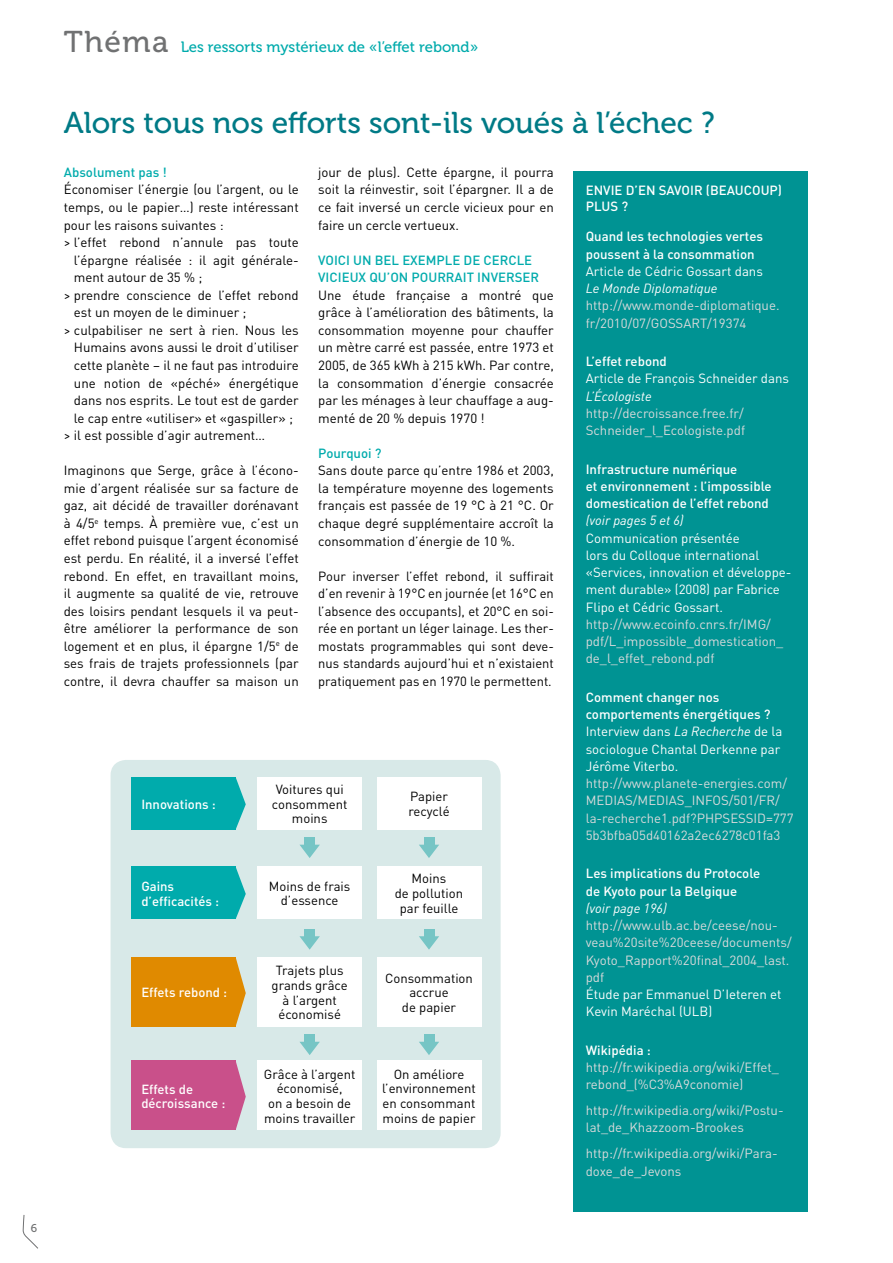
<style>
.page{position:relative;width:893px;height:1263px;background:#fff}
.page>*{position:absolute;margin:0;border:0;box-sizing:border-box;transform-origin:0 0}
.t1{font:30px "Museo 500";color:#007a86}
.t2{font:15px "Museo 500";color:#00abac}
.t3{font:13.2px/17.5px "DIN";color:#000;text-align:justify}
.t4{font:13.2px/17.2px "DIN";color:#d9dadb}
.t5{font:13.2px/17.2px "DIN";color:#fff}
.t6{font:500 13.2px/17.2px "DIN";color:#fff}
.t7{font:500 13.2px/17.5px "DIN";color:#00abac}
.t8{font:italic 13.2px "DIN";color:#fff}
.t9{font:13.05px/14.7px "DIN";color:#000;text-align:center}
.t10{font:500 13.05px/14.7px "DIN";color:#fff}
.t11{font:11.25px "Museo 500";color:#707172}
.s1{font-size:30px;color:#707172}
.s2{font-weight:500}
.s3{font-style:italic}
</style>
<div class="page">
<svg style="left:22px;top:1215px;width:16px;height:34px"></svg>
<div style="left:573px;top:171px;width:235px;height:1041px;background:#009393"></div>
<div style="left:111px;top:760px;width:390px;height:388px;background:#d8e9e8;border-radius:15px"></div>
<svg style="left:300px;top:845px;width:20px;height:13px"></svg>
<div style="left:305px;top:837px;width:10px;height:10px;background:#76c5c5"></div>
<svg style="left:419px;top:845px;width:20px;height:13px"></svg>
<div style="left:424px;top:837px;width:10px;height:10px;background:#76c5c5"></div>
<svg style="left:299px;top:936px;width:21px;height:14px"></svg>
<div style="left:305px;top:929px;width:10px;height:9px;background:#76c5c5"></div>
<svg style="left:419px;top:936px;width:20px;height:14px"></svg>
<div style="left:424px;top:929px;width:10px;height:9px;background:#76c5c5"></div>
<svg style="left:300px;top:1042px;width:20px;height:13px"></svg>
<div style="left:305px;top:1034px;width:10px;height:10px;background:#76c5c5"></div>
<svg style="left:419px;top:1042px;width:20px;height:13px"></svg>
<div style="left:424px;top:1034px;width:10px;height:10px;background:#76c5c5"></div>
<div style="left:257px;top:1061px;width:105px;height:69px;background:#fff"></div>
<div style="left:377px;top:1061px;width:104px;height:69px;background:#fff"></div>
<div style="left:131px;top:1061px;width:105px;height:69px;background:#c9508a"></div>
<svg style="left:236px;top:1062px;width:10px;height:67px"></svg>
<div style="left:377px;top:866px;width:104px;height:53px;background:#fff"></div>
<div style="left:131px;top:866px;width:105px;height:53px;background:#00abac"></div>
<svg style="left:236px;top:868px;width:10px;height:50px"></svg>
<div style="left:257px;top:866px;width:105px;height:53px;background:#fff"></div>
<div style="left:377px;top:957px;width:104px;height:70px;background:#fff"></div>
<div style="left:131px;top:957px;width:105px;height:70px;background:#e08a00"></div>
<svg style="left:236px;top:958px;width:10px;height:67px"></svg>
<div style="left:257px;top:957px;width:105px;height:70px;background:#fff"></div>
<div style="left:377px;top:777px;width:104px;height:52px;background:#fff"></div>
<div style="left:131px;top:777px;width:105px;height:52px;background:#00abac"></div>
<svg style="left:236px;top:778px;width:10px;height:51px"></svg>
<div style="left:257px;top:777px;width:105px;height:52px;background:#fff"></div>
<p class="t11" style="left:31px;top:1222px;width:8px">6</p>
<p class="t2" style="left:64px;top:39px;width:416px"><span class="s1">Théma</span> Les ressorts mystérieux de «l’effet rebond»</p>
<h1 class="t1" style="left:64px;top:106px;width:652px">Alors tous nos efforts sont-ils voués à l’échec ?</h1>
<p class="t3" style="left:318px;top:163px;width:237px">jour de plus). Cette épargne, il pourra soit la réinvestir, soit l’épargner. Il a de ce fait inversé un cercle vicieux pour en faire un cercle vertueux.</p>
<p class="t7" style="left:318px;top:251px;width:118px">Voici un bel exempl</p>
<p class="t7" style="left:64px;top:163px;width:105px">Absolument pas !</p>
<p class="t3" style="left:64px;top:181px;width:236px">Économiser l’énergie (ou l’argent, ou le</p>
<p class="t3" style="left:64px;top:198px;width:236px">temps, ou le papier…) reste intéressant</p>
<p class="t3" style="left:64px;top:216px;width:161px">pour les raisons suivantes :</p>
<p class="t3" style="left:64px;top:233px;width:236px">&gt; l’effet rebond n’annule pas toute</p>
<p class="t3" style="left:74px;top:251px;width:226px">l’épargne réalisée : il agit générale-</p>
<p class="t3" style="left:74px;top:268px;width:130px">ment autour de 35 % ;</p>
<p class="t3" style="left:64px;top:286px;width:236px">&gt; prendre conscience de l’effet rebond</p>
<p class="t3" style="left:74px;top:304px;width:174px">est un moyen de le diminuer ;</p>
<p class="t3" style="left:64px;top:321px;width:236px">&gt; culpabiliser ne sert à rien. Nous les</p>
<p class="t3" style="left:74px;top:339px;width:226px">Humains avons aussi le droit d’utiliser</p>
<p class="t3" style="left:74px;top:356px;width:226px">cette planète – il ne faut pas introduire</p>
<p class="t3" style="left:74px;top:374px;width:226px">une notion de «péché» énergétique</p>
<p class="t3" style="left:74px;top:391px;width:226px">dans nos esprits. Le tout est de garder</p>
<p class="t3" style="left:74px;top:409px;width:220px">le cap entre «utiliser» et «gaspiller» ;</p>
<p class="t3" style="left:64px;top:426px;width:203px">&gt; il est possible d’agir autrement…</p>
<p class="t3" style="left:64px;top:462px;width:236px">Imaginons que Serge, grâce à l’écono&shy;mie d’argent réalisée sur sa facture de gaz, ait décidé de travailler dorénavant à 4/5<sup>e</sup> temps. À première vue, c’est un effet rebond puisque l’argent économisé est perdu. En réalité, il a inversé l’effet rebond. En effet, en travaillant moins, il augmente sa qualité de vie, retrouve des loisirs pendant lesquels il va peut&shy;être améliorer la performance de son logement et en plus, il épargne 1/5<sup>e</sup> de ses frais de trajets professionnels (par contre, il devra chauffer sa maison un</p>
<p class="t6" style="left:586px;top:182px;width:198px;line-height:16.2px">Envie d’en savoir (beaucoup) plu</p>
<p class="t6" style="left:610px;top:197px;width:19px">s ?</p>
<p class="t6" style="left:586px;top:227px;width:179px">Quand les technologies vertes poussent à la consommation</p>
<p class="t5" style="left:586px;top:262px;width:179px">Article de Cédric Gossart dans</p>
<p class="t8" style="left:586px;top:280px;width:133px">Le Monde Diplomatique</p>
<p class="t4" style="left:586px;top:297px;width:195px">http://www.monde-diplomatique. fr/2010/07/GOSSART/19374</p>
<p class="t6" style="left:586px;top:352px;width:83px">L’effet rebond</p>
<p class="t5" style="left:586px;top:370px;width:205px">Article de François Schneider dans</p>
<p class="t8" style="left:586px;top:388px;width:68px">L’Écologiste</p>
<p class="t4" style="left:586px;top:404px;width:161px">http://decroissance.free.fr/<br>Schneider_l_Ecologiste.pdf</p>
<p class="t6" style="left:586px;top:460px;width:187px">I nfrastructure numérique<br>et environnement : l’impossible domestication de l’effet rebond</p>
<p class="t8" style="left:586px;top:512px;width:99px">(voir pages 5 et 6)</p>
<p class="t5" style="left:586px;top:529px;width:207px">Communication présentée<br>lors du Colloque international «Services, innovation et développe&shy;ment durable» (2008) par Fabrice<br>Flipo et Cédric Gossart.</p>
<p class="t4" style="left:586px;top:615px;width:199px">http://www.ecoinfo.cnrs.fr/IMG/ pdf/L_impossible_domestication_ de_l_effet_rebond.pdf</p>
<p class="t5" style="left:586px;top:688px;width:198px"><span class="s2">Comment changer nos comportements énergétiques ?<br></span>Interview dans <span class="s3">La Recherche</span> de la sociologue Chantal Derkenne par<br>Jérôme Viterbo.</p>
<p class="t4" style="left:586px;top:774px;width:209px">http://www.planete-energies.com/ MEDIAS/MEDIAS_INFOS/501/FR/ la-recherche1.pdf?PHPSESSID=777<br>5b3bfba05d40162a2ec6278c01fa3</p>
<p class="t6" style="left:586px;top:864px;width:176px">Les implications du Protocole de Kyoto pour la Belgique</p>
<p class="t8" style="left:586px;top:900px;width:83px">(voir page 196)</p>
<p class="t4" style="left:586px;top:916px;width:208px">http://www.ulb.ac.be/ceese/nou&shy;veau%20site%20ceese/documents/<br>Kyoto_Rapport%20final_2004_last. pdf</p>
<p class="t5" style="left:586px;top:985px;width:197px">Étude par Emmanuel D’Ieteren et<br>Kevin Maréchal (ULB)</p>
<p class="t6" style="left:586px;top:1041px;width:67px">Wikipédia :</p>
<p class="t4" style="left:586px;top:1058px;width:195px">http://fr.wikipedia.org/wiki/Effet_ rebond_(%C3%A9conomie)</p>
<p class="t4" style="left:586px;top:1101px;width:199px">http://fr.wikipedia.org/wiki/Postu&shy;lat_de_Khazzoom-Brookes</p>
<p class="t4" style="left:586px;top:1144px;width:193px">http://fr.wikipedia.org/wiki/Para&shy;doxe_de_Jevons</p>
<p class="t7" style="left:318px;top:251px;width:222px;text-indent:134px">e de cercle vicieux qu’on pou rrait inverser</p>
<p class="t3" style="left:318px;top:286px;width:237px">Une étude française a montré que grâce à l’amélioration des bâtiments, la consommation moyenne pour chauffer un mètre carré est passée, entre 1973 et 2005, de 365 kWh à 215 kWh. Par contre, la consommation d’énergie consacrée par les ménages à leur chauffage a aug&shy;menté de 20 % depuis 1970 !</p>
<p class="t7" style="left:318px;top:444px;width:65px">Pourquoi ?</p>
<p class="t3" style="left:318px;top:461px;width:237px">Sans doute parce qu’entre 1986 et 2003, la température moyenne des logements français est passée de 19 °C à 21 °C. Or chaque degré supplémentaire accroît la consommation d’énergie de 10 %.</p>
<p class="t3" style="left:318px;top:567px;width:237px">Pour inverser l’effet rebond, il suffirait d’en revenir à 19°C en journée (et 16°C en l’absence des occupants), et 20°C en soi&shy;rée en portant un léger lainage. Les ther&shy;mostats programmables qui sont deve&shy;nus standards aujourd’hui et n’existaient pratiquement pas en 1970 le permettent.</p>
<p class="t9" style="left:272px;top:781px;width:77px">Voitures qui consomment moins</p>
<p class="t9" style="left:408px;top:789px;width:43px;text-align:left">Papier recyclé</p>
<p class="t10" style="left:141px;top:796px;width:76px">I nnovations :</p>
<p class="t9" style="left:395px;top:871px;width:70px">Moins<br>de pollution par feuille</p>
<p class="t10" style="left:141px;top:878px;width:79px">Gains d’efficacités :</p>
<p class="t9" style="left:269px;top:878px;width:83px">Moins de frais d’essence</p>
<p class="t9" style="left:272px;top:963px;width:78px">Trajets plus grands grâce à l’argent économisé</p>
<p class="t9" style="left:385px;top:970px;width:89px">Consommation accrue<br>de papier</p>
<p class="t10" style="left:141px;top:985px;width:87px">Effets rebond :</p>
<p class="t9" style="left:264px;top:1066px;width:93px">Grâce à l’argent économisé,<br>on a besoin de moins travailler</p>
<p class="t9" style="left:382px;top:1066px;width:95px">On améliore l’environnement en consommant moins de papier</p>
<p class="t10" style="left:141px;top:1081px;width:85px">Effets de décroissance :</p>
</div>
